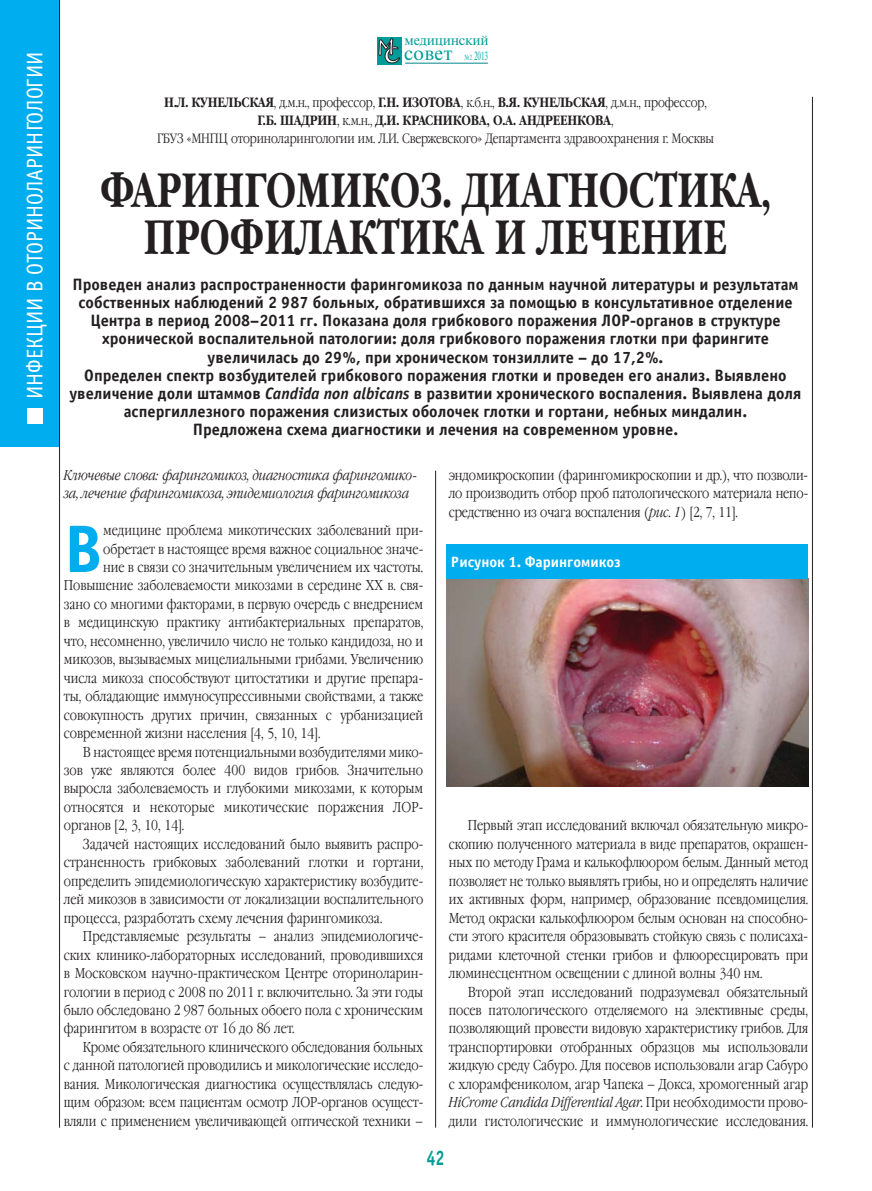
<style>
.page{position:relative;width:872px;height:1191px;background:#fff}
.page>*{position:absolute;margin:0;border:0;box-sizing:border-box;transform-origin:0 0}
.t1{font:700 67.35px "Officina Sans C";color:#00aeef}
.t2{font:700 48px/46.5px "Garamond Narrow C";color:#231f20;text-align:center;scale:.89 1}
.t3{font:22.5px "Officina Sans C";color:#fff;scale:.95 1}
.t4{font:700 21px "Officina Sans C";color:#009c98;scale:.78 1}
.t5{font:19.5px "Newton C";letter-spacing:.015em;color:#009c98}
.t6{font:700 16.5px/18px "Officina Sans C";color:#231f20;text-align:center}
.t7{font:700 15px "Officina Sans C";color:#fff}
.t8{font:300 14.25px/18.5px "Garamond Narrow C";color:#231f20;text-align:justify}
.t9{font:italic 300 14.25px/18.5px "Garamond Narrow C";letter-spacing:-.01em;color:#231f20}
.t10{font:13.95px "Newton C";letter-spacing:-.02em;color:#009c98}
.t11{font:300 13.5px/18px "Garamond Narrow C";letter-spacing:-.01em;color:#231f20;text-align:center}
.t12{font:12px "Newton C";color:#00aaad;scale:.59 1}
.s1{font-size:7.5px}
.s2{font-weight:700}
.s3{font-style:italic}
</style>
<div class="page">
<div style="left:0;top:0;width:60px;height:446px;background:#00aeef"></div>
<hr style="left:59px;top:0;width:1px;height:1127px;background:#231f20">
<hr style="left:812px;top:97px;width:1px;height:1030px;background:#231f20">
<div style="left:377px;top:37px;width:25px;height:27px;background:#009c98"></div>
<hr style="left:405px;top:63px;width:83px;height:1px;background:#00888a">
<svg style="left:378px;top:38px;width:22px;height:25px"></svg>
<div style="left:27px;top:408px;width:15px;height:16px;background:#fff"></div>
<hr style="left:435px;top:471px;width:1px;height:656px;background:#231f20">
<img style="left:446px;top:578px;width:362px;height:208px">
<div style="left:446px;top:544px;width:362px;height:34px;background:#00aeef"></div>
<h3 class="t3" style="left:27px;top:399px;width:367px;rotate:-90deg">ИНФЕКЦИИ В ОТОРИНОЛАРИНГОЛОГИИ</h3>
<p class="t10" style="left:404px;top:33px;width:86px">медицинский</p>
<p class="t12" style="left:464px;top:50px;width:41px"><span class="s1">№2</span> 2013</p>
<h3 class="t5" style="left:404px;top:43px;width:50px">cовет</h3>
<p class="t11" style="left:157px;top:94px;width:558px"><span class="s2">Н.Л. КУНЕЛЬСКАЯ</span>, д.м.н., профессор, <span class="s2">Г.Н. ИЗОТОВА</span>, к.б.н., <span class="s2">В.Я. КУНЕЛЬСКАЯ</span>, д.м.н., профессор,<br><span class="s2">Г.Б. ШАДРИН</span>, к.м.н., <span class="s2">Д.И. КРАСНИКОВА, О.А. АНДРЕЕНКОВА</span>,<br>ГБУЗ «МНПЦ оториноларингологии им. Л.И. Свержевского» Департамента здравоохранения г. Москвы</p>
<h2 class="t2" style="left:100px;top:168px;width:755px">ФАРИНГОМИКОЗ. ДИАГНОСТИКА,<br>ПРОФИЛАКТИКА И ЛЕЧЕНИЕ</h2>
<p class="t6" style="left:69px;top:276px;width:733px">Проведен анализ распространенности фарингомикоза по данным научной литературы и результатам собственных наблюдений 2 987 больных, обратившихся за помощью в консультативное отделение Центра в период 2008–2011 гг. Показана доля грибкового поражения ЛОР-органов в структуре хронической воспалительной патологии: доля грибкового поражения глотки при фарингите увеличилась до 29%, при хроническом тонзиллите – до 17,2%.<br>Определен спектр возбудителей грибкового поражения глотки и проведен его анализ. Выявлено увеличение доли штаммов <span class="s3">Candida non albicans</span> в развитии хронического воспаления. Выявлена доля аспергиллезного поражения слизистых оболочек глотки и гортани, небных миндалин.<br>Предложена схема диагностики и лечения на современном уровне.</p>
<p class="t9" style="left:64px;top:467px;width:355px">Ключевые слова: фарингомикоз, диагностика фарингомико&shy;за, лечение фарингомикоза, эпидемиология фарингомикоза</p>
<h1 class="t1" style="left:64px;top:509px;width:41px">В</h1>
<p class="t8" style="left:103px;top:522px;width:321px">медицине проблема микотических заболеваний при-</p>
<p class="t8" style="left:103px;top:540px;width:321px">обретает в настоящее время важное социальное значе-</p>
<p class="t8" style="left:103px;top:559px;width:321px">ние в связи со значительным увеличением их частоты.</p>
<p class="t8" style="left:64px;top:577px;width:361px">Повышение заболеваемости микозами в середине XX в. свя-</p>
<p class="t8" style="left:64px;top:596px;width:361px">зано со многими факторами, в первую очередь с внедрением</p>
<p class="t8" style="left:64px;top:614px;width:361px">в медицинскую практику антибактериальных препаратов,</p>
<p class="t8" style="left:64px;top:633px;width:361px">что, несомненно, увеличило число не только кандидоза, но и</p>
<p class="t8" style="left:64px;top:651px;width:361px">микозов, вызываемых мицелиальными грибами. Увеличению</p>
<p class="t8" style="left:64px;top:670px;width:361px">числа микоза способствуют цитостатики и другие препара-</p>
<p class="t8" style="left:64px;top:688px;width:361px">ты, обладающие иммуносупрессивными свойствами, а также</p>
<p class="t8" style="left:64px;top:706px;width:361px">совокупность других причин, связанных с урбанизацией</p>
<p class="t8" style="left:64px;top:725px;width:258px">современной жизни населения [4, 5, 10, 14].</p>
<p class="t8" style="left:83px;top:743px;width:342px">В настоящее время потенциальными возбудителями мико-</p>
<p class="t8" style="left:64px;top:762px;width:361px">зов уже являются более 400 видов грибов. Значительно</p>
<p class="t8" style="left:64px;top:780px;width:361px">выросла заболеваемость и глубокими микозами, к которым</p>
<p class="t8" style="left:64px;top:799px;width:361px">относятся и некоторые микотические поражения ЛОР-</p>
<p class="t8" style="left:64px;top:817px;width:122px">органов [2, 3, 10, 14].</p>
<p class="t8" style="left:83px;top:836px;width:342px">Задачей настоящих исследований было выявить распро-</p>
<p class="t8" style="left:64px;top:854px;width:361px">страненность грибковых заболеваний глотки и гортани,</p>
<p class="t8" style="left:64px;top:872px;width:361px">определить эпидемиологическую характеристику возбудите-</p>
<p class="t8" style="left:64px;top:891px;width:361px">лей микозов в зависимости от локализации воспалительного</p>
<p class="t8" style="left:64px;top:909px;width:320px">процесса, разработать схему лечения фарингомикоза.</p>
<p class="t8" style="left:83px;top:928px;width:342px">Представляемые результаты – анализ эпидемиологиче-</p>
<p class="t8" style="left:64px;top:946px;width:361px">ских клинико-лабораторных исследований, проводившихся</p>
<p class="t8" style="left:64px;top:965px;width:361px">в Московском научно-практическом Центре оториноларин-</p>
<p class="t8" style="left:64px;top:983px;width:361px">гологии в период с 2008 по 2011 г. включительно. За эти годы</p>
<p class="t8" style="left:64px;top:1002px;width:361px">было обследовано 2 987 больных обоего пола с хроническим</p>
<p class="t8" style="left:64px;top:1020px;width:232px">фарингитом в возрасте от 16 до 86 лет.</p>
<p class="t8" style="left:83px;top:1039px;width:342px">Кроме обязательного клинического обследования больных</p>
<p class="t8" style="left:64px;top:1057px;width:361px">с данной патологией проводились и микологические исследо-</p>
<p class="t8" style="left:64px;top:1075px;width:361px">вания. Микологическая диагностика осуществлялась следую-</p>
<p class="t8" style="left:64px;top:1094px;width:361px">щим образом: всем пациентам осмотр ЛОР-органов осущест-</p>
<p class="t8" style="left:64px;top:1112px;width:361px">вляли с применением увеличивающей оптической техники –</p>
<p class="t8" style="left:449px;top:467px;width:361px">эндомикроскопии (фарингомикроскопии и др.), что позволи&shy;ло производить отбор проб патологического материала непо&shy;средственно из очага воспаления (<span class="s3">рис. 1</span>) [2, 7, 11].</p>
<p class="t7" style="left:451px;top:553px;width:171px">Рисунок 1. Фарингомикоз</p>
<p class="t8" style="left:449px;top:817px;width:361px;text-indent:19px">Первый этап исследований включал обязательную микро&shy;скопию полученного материала в виде препаратов, окрашен&shy;ных по методу Грама и калькофлюором белым. Данный метод позволяет не только выявлять грибы, но и определять наличие их активных форм, например, образование псевдомицелия.<br>Метод окраски калькофлюором белым основан на способно&shy;сти этого красителя образовывать стойкую связь с полисаха&shy;ридами клеточной стенки грибов и флюоресцировать при люминесцентном освещении с длиной волны 340 нм.</p>
<p class="t8" style="left:449px;top:983px;width:361px;text-indent:19px">Второй этап исследований подразумевал обязательный посев патологического отделяемого на элективные среды, позволяющий провести видовую характеристику грибов. Для транспортировки отобранных образцов мы использовали жидкую среду Сабуро. Для посевов использовали агар Сабуро с хлорамфениколом, агар Чапека – Докса, хромогенный агар <span class="s3">HiCrome Candida Differential Agar.</span> При необходимости прово&shy;дили гистологические и иммунологические исследования.</p>
<h3 class="t4" style="left:426px;top:1145px;width:25px">42</h3>
</div>
